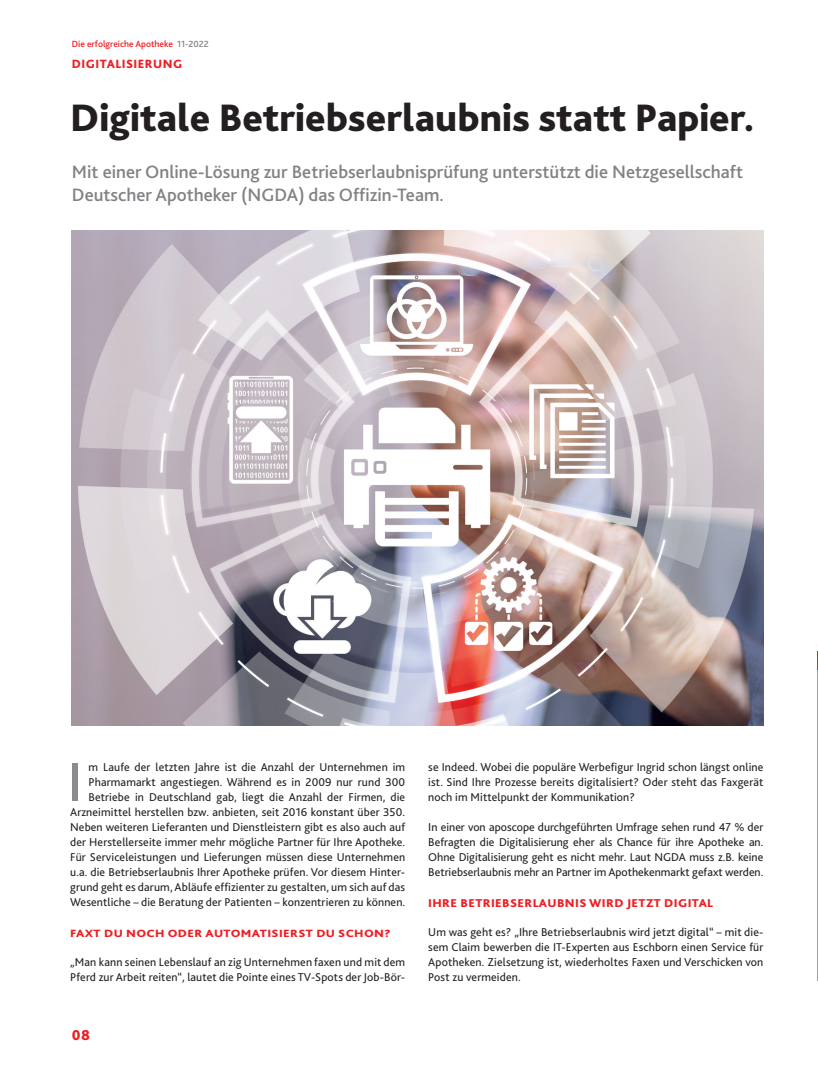
<style>
.page{position:relative;width:818px;height:1072px;background:#fff}
.page>*{position:absolute;margin:0;border:0;box-sizing:border-box;transform-origin:0 0}
.t1{font:500 56.25px "Bliss 2";color:#8a8c8f}
.t2{font:800 40px "Bliss 2";color:#231f20}
.t3{font:500 18.75px/22.5px "Bliss 2";color:#808285}
.t4{font:800 15px "Bliss 2";color:#ee1d23}
.t5{font:800 12.5px "Bliss 2";letter-spacing:.04em;color:#ee1d23}
.t6{font:11.88px/15px "Bliss 2";letter-spacing:.01em;color:#231f20;text-align:justify}
.t7{font:800 11.88px "Bliss 2";letter-spacing:.03em;color:#ee1d23;scale:1.06 1}
.t8{font:800 11px "Bliss 2";letter-spacing:.03em;color:#ee1d23;scale:1.14 1}
.t9{font:500 9.38px "Bliss 2";color:#ee1d23}
.s1{color:#808285}
</style>
<div class="page">
<img style="left:72px;top:230px;width:691px;height:495px">
<svg style="left:817px;top:651px;width:1px;height:18px"></svg>
<hr style="left:817px;top:670px;width:1px;height:310px;background:#b09e85">
<p class="t9" style="left:72px;top:39px;width:138px">Die erfolgreiche Apotheke <span class="s1">11-2022</span></p>
<p class="t5" style="left:72px;top:56px;width:112px">DIGITALISIERUNG</p>
<h2 class="t2" style="left:70px;top:93px;width:685px">Digitale Betriebserlaubnis statt Papier.</h2>
<h3 class="t3" style="left:72px;top:160px;width:672px">Mit einer Online-Lösung zur Betriebserlaubnisprüfung unterstützt die Netzgesellschaft<br>Deutscher Apotheker (NGDA) das Offizin-Team.</h3>
<p class="t6" style="left:70px;top:758px;width:336px;text-align:right">m Laufe der letzten Jahre ist die Anzahl der Unternehmen im Pharmamarkt angestiegen. Während es in 2009 nur rund 300<br>Betriebe in Deutschland gab, liegt die Anzahl der Firmen, die Arzneimittel herstellen bzw. anbieten, seit 2016 konstant über 350.<br>Neben weiteren Lieferanten und Dienstleistern gibt es also auch auf der Herstellerseite immer mehr mögliche Partner für Ihre Apotheke.<br>Für Serviceleistungen und Lieferungen müssen diese Unternehmen u.a. die Betriebserlaubnis Ihrer Apotheke prüfen. Vor diesem Hinter&shy;grund geht es darum, Abläufe effizienter zu gestalten, um sich auf das Wesentliche – die Beratung der Patienten – konzentrieren zu können.</p>
<p class="t8" style="left:70px;top:926px;width:283px">FAXT DU NOCH ODER AUTOMATISIERST DU SCHON?</p>
<p class="t6" style="left:70px;top:953px;width:336px">„Man kann seinen Lebenslauf an zig Unternehmen faxen und mit dem<br>Pferd zur Arbeit reiten“, lautet die Pointe eines TV-Spots der Job-Bör-</p>
<h1 class="t1" style="left:67px;top:746px;width:17px">I</h1>
<p class="t4" style="left:72px;top:1024px;width:20px">08</p>
<p class="t6" style="left:428px;top:758px;width:336px">se Indeed. Wobei die populäre Werbefigur Ingrid schon längst online ist. Sind Ihre Prozesse bereits digitalisiert? Oder steht das Faxgerät noch im Mittelpunkt der Kommunikation?</p>
<p class="t6" style="left:428px;top:818px;width:336px">In einer von aposcope durchgeführten Umfrage sehen rund 47 % der Befragten die Digitalisierung eher als Chance für ihre Apotheke an.<br>Ohne Digitalisierung geht es nicht mehr. Laut NGDA muss z.B. keine Betriebserlaubnis mehr an Partner im Apothekenmarkt gefaxt werden.</p>
<p class="t7" style="left:428px;top:895px;width:270px">IHRE BETRIEBSERLAUBNIS WIRD JETZT DIGITAL</p>
<p class="t6" style="left:428px;top:923px;width:336px">Um was geht es? „Ihre Betriebserlaubnis wird jetzt digital“ – mit die&shy;sem Claim bewerben die IT-Experten aus Eschborn einen Service für Apotheken. Zielsetzung ist, wiederholtes Faxen und Verschicken von Post zu vermeiden.</p>
</div>
